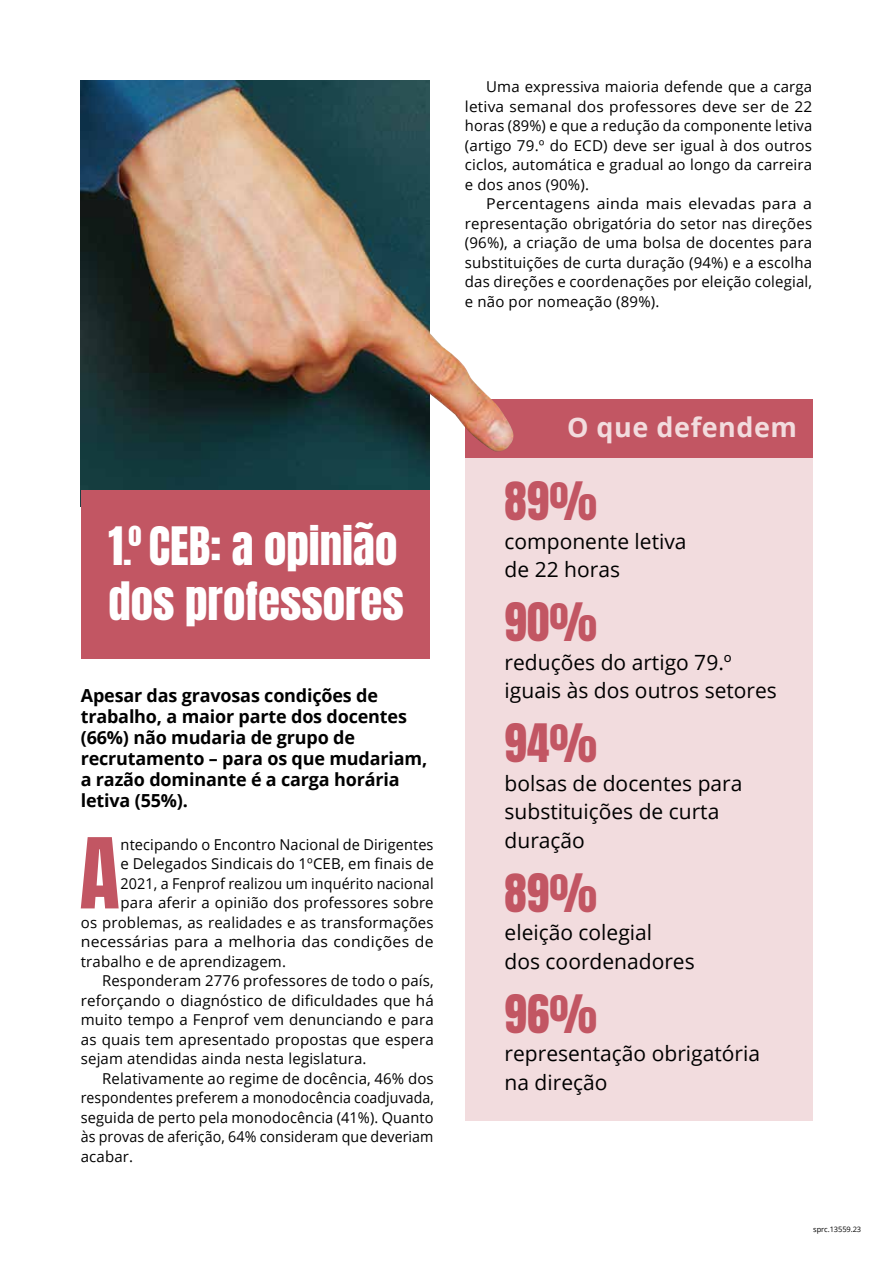
<style>
.page{position:relative;width:893px;height:1263px;background:#fff}
.page>*{position:absolute;margin:0;border:0;box-sizing:border-box;transform-origin:0 0}
.t1{font:82.95px "Anton";color:#c25663}
.t2{font:45px/55.5px "Anton";color:#fff}
.t3{font:45px "Anton";color:#c25663}
.t4{font:700 27px "Open Sans";letter-spacing:.02em;color:#f2dcde}
.t5{font:21px/28.5px "Open Sans";color:#000}
.t6{font:700 18px/21px "Open Sans";letter-spacing:-.01em;color:#000}
.t7{font:15px/19.5px "Open Sans";letter-spacing:.01em;color:#000;text-align:justify}
.t8{font:15px/19.5px "Open Sans";letter-spacing:.01em;color:#000;text-align:justify;scale:1.06 1}
.t9{font:15px "Open Sans";letter-spacing:.01em;color:#000;scale:.94 1}
.t10{font:15px "Open Sans";letter-spacing:.01em;color:#000;scale:.95 1}
.t11{font:15px "Open Sans";letter-spacing:.01em;color:#000;scale:.96 1}
.t12{font:15px "Open Sans";letter-spacing:.01em;color:#000;scale:1.05 1}
.t13{font:7.5px "Open Sans";letter-spacing:-.01em;color:#000}
.s1{font-size:37.5px}
.s2{font-size:34.5px}
</style>
<div class="page">
<div style="left:465px;top:399px;width:347px;height:721px;background:#f2dcde"></div>
<div style="left:465px;top:399px;width:347px;height:58px;background:#c25663"></div>
<img style="left:81px;top:81px;width:348px;height:410px">
<div style="left:81px;top:491px;width:348px;height:168px;background:#c25663"></div>
<img style="left:417px;top:327px;width:97px;height:125px">
<p class="t7" style="left:465px;top:77px;width:349px;text-indent:21px">Uma expressiva maioria defende que a carga letiva semanal dos professores deve ser de 22 horas (89%) e que a redução da componente letiva (artigo 79.º do ECD) deve ser igual à dos outros ciclos, automática e gradual ao longo da carreira e dos anos (90%).</p>
<p class="t8" style="left:465px;top:194px;width:329px;text-indent:21px">Percentagens ainda mais elevadas para a representação obrigatória do setor nas direções (96%), a criação de uma bolsa de docentes para substituições de curta duração (94%) e a escolha das direções e coordenações por eleição colegial, e não por nomeação (89%).</p>
<h2 class="t2" style="left:108px;top:521px;width:297px">1<span class="s1">.</span><span class="s2">º</span> CEB: a opinião dos professores</h2>
<p class="t6" style="left:81px;top:684px;width:348px">Apesar das gravosas condições de trabalho, a maior parte dos docentes (66%) não mudaria de grupo de recrutamento – para os que mudariam, a razão dominante é a carga horária letiva (55%).</p>
<h1 class="t1" style="left:80px;top:831px;width:42px">A</h1>
<p class="t7" style="left:121px;top:834px;width:314px">ntecipando o Encontro Nacional de Dirigentes</p>
<p class="t7" style="left:121px;top:854px;width:315px">e Delegados Sindicais do 1ºCEB, em finais de</p>
<p class="t11" style="left:121px;top:873px;width:328px">2021, a Fenprof realizou um inquérito nacional</p>
<p class="t7" style="left:121px;top:893px;width:315px">para aferir a opinião dos professores sobre</p>
<p class="t7" style="left:81px;top:912px;width:354px">os problemas, as realidades e as transformações</p>
<p class="t12" style="left:81px;top:932px;width:337px">necessárias para a melhoria das condições de</p>
<p class="t7" style="left:81px;top:951px;width:207px">trabalho e de aprendizagem.</p>
<p class="t7" style="left:102px;top:971px;width:333px">Responderam 2776 professores de todo o país,</p>
<p class="t7" style="left:81px;top:990px;width:355px">reforçando o diagnóstico de dificuldades que há</p>
<p class="t7" style="left:81px;top:1010px;width:354px">muito tempo a Fenprof vem denunciando e para</p>
<p class="t7" style="left:81px;top:1029px;width:355px">as quais tem apresentado propostas que espera</p>
<p class="t7" style="left:81px;top:1049px;width:287px">sejam atendidas ainda nesta legislatura.</p>
<p class="t7" style="left:102px;top:1068px;width:333px">Relativamente ao regime de docência, 46% dos</p>
<p class="t9" style="left:81px;top:1088px;width:377px">respondentes preferem a monodocência coadjuvada,</p>
<p class="t7" style="left:81px;top:1107px;width:354px">seguida de perto pela monodocência (41%). Quanto</p>
<p class="t10" style="left:81px;top:1127px;width:373px">às provas de aferição, 64% consideram que deveriam</p>
<p class="t7" style="left:81px;top:1146px;width:54px">acabar.</p>
<h3 class="t4" style="left:567px;top:408px;width:232px">O que defendem</h3>
<h2 class="t3" style="left:505px;top:478px;width:94px">89%</h2>
<h3 class="t5" style="left:505px;top:526px;width:184px">componente letiva de 22 horas</h3>
<h2 class="t3" style="left:505px;top:599px;width:94px">90%</h2>
<h3 class="t5" style="left:505px;top:647px;width:274px">reduções do artigo 79.º iguais às dos outros setores</h3>
<h2 class="t3" style="left:505px;top:720px;width:94px">94%</h2>
<h3 class="t5" style="left:505px;top:768px;width:239px">bolsas de docentes para substituições de curta duração</h3>
<h2 class="t3" style="left:505px;top:870px;width:94px">89%</h2>
<h3 class="t5" style="left:505px;top:918px;width:192px">eleição colegial<br>dos coordenadores</h3>
<h2 class="t3" style="left:505px;top:991px;width:94px">96%</h2>
<h3 class="t5" style="left:505px;top:1039px;width:257px">representação obrigatória na direção</h3>
<p class="t13" style="left:813px;top:1224px;width:49px">sprc.13559.23</p>
</div>
